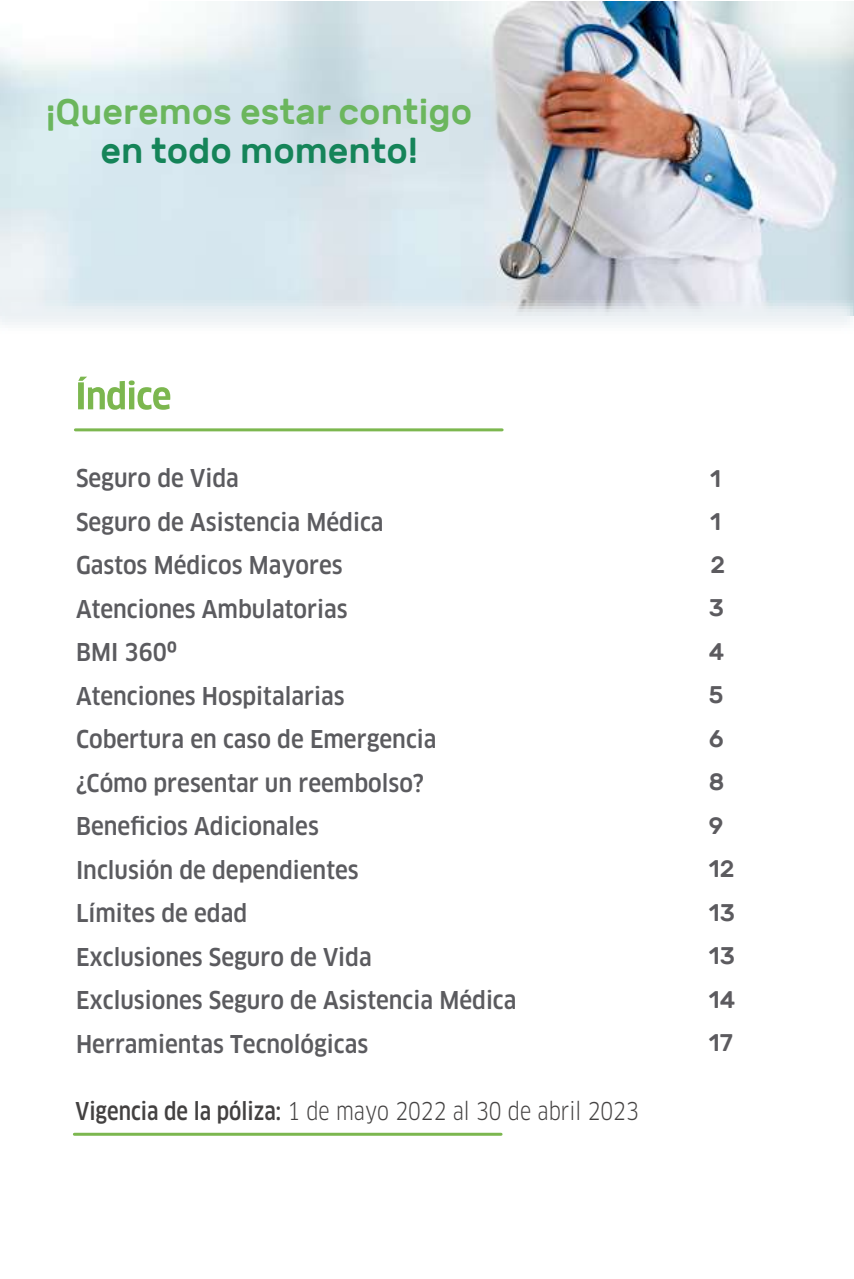
<style>
.page{position:relative;width:854px;height:1279px;background:#fff}
.page>*{position:absolute;margin:0;border:0;box-sizing:border-box;transform-origin:0 0}
.t1{font:500 36px "Rubik";color:#6bb65d}
.t2{font:500 36px "Rubik";color:#158459}
.t3{font:500 condensed 24px/43.5px "Clan OT";color:#5b5b5f}
.t4{font:condensed 24px "Clan OT";color:#434141;scale:.9 1}
.t5{font:500 24px/43.5px "Rubik";color:#5c5b5f}
.s1{font-weight:500}
</style>
<div class="page">
<hr style="left:74px;top:1132px;width:427px;height:3px;background:#7cb74f">
<img style="left:0;top:2px;width:853px;height:196px">
<img style="left:0;top:198px;width:853px;height:234px">
<h1 class="t1" style="left:46px;top:91px;width:427px">¡Queremos estar contigo</h1>
<h1 class="t2" style="left:100px;top:130px;width:319px">en todo momento!</h1>
<p class="t3" style="left:76px;top:457px;width:442px">Seguro de Vida<br>Seguro de Asistencia Médica<br>Gastos Médicos Mayores<br>Atenciones Ambulatorias<br>BMI 360º<br>Atenciones Hospitalarias<br>Cobertura en caso de Emergencia<br>¿Cómo presentar un reembolso?<br>Beneficios Adicionales<br>Inclusión de dependientes<br>Límites de edad<br>Exclusiones Seguro de Vida<br>Exclusiones Seguro de Asistencia Médica<br>Herramientas Tecnológicas</p>
<p class="t4" style="left:76px;top:1097px;width:627px"><span class="s1">Vigencia de la póliza:</span> 1 de mayo 2022 al 30 de abril 2023</p>
<p class="t5" style="left:710px;top:457px;width:12px">1<br>1</p>
<p class="t5" style="left:710px;top:543px;width:16px">2</p>
<p class="t5" style="left:708px;top:586px;width:28px">3<br>4<br>5<br>6<br>8<br>9<br>12<br>13<br>13<br>14<br>17</p>
</div>
